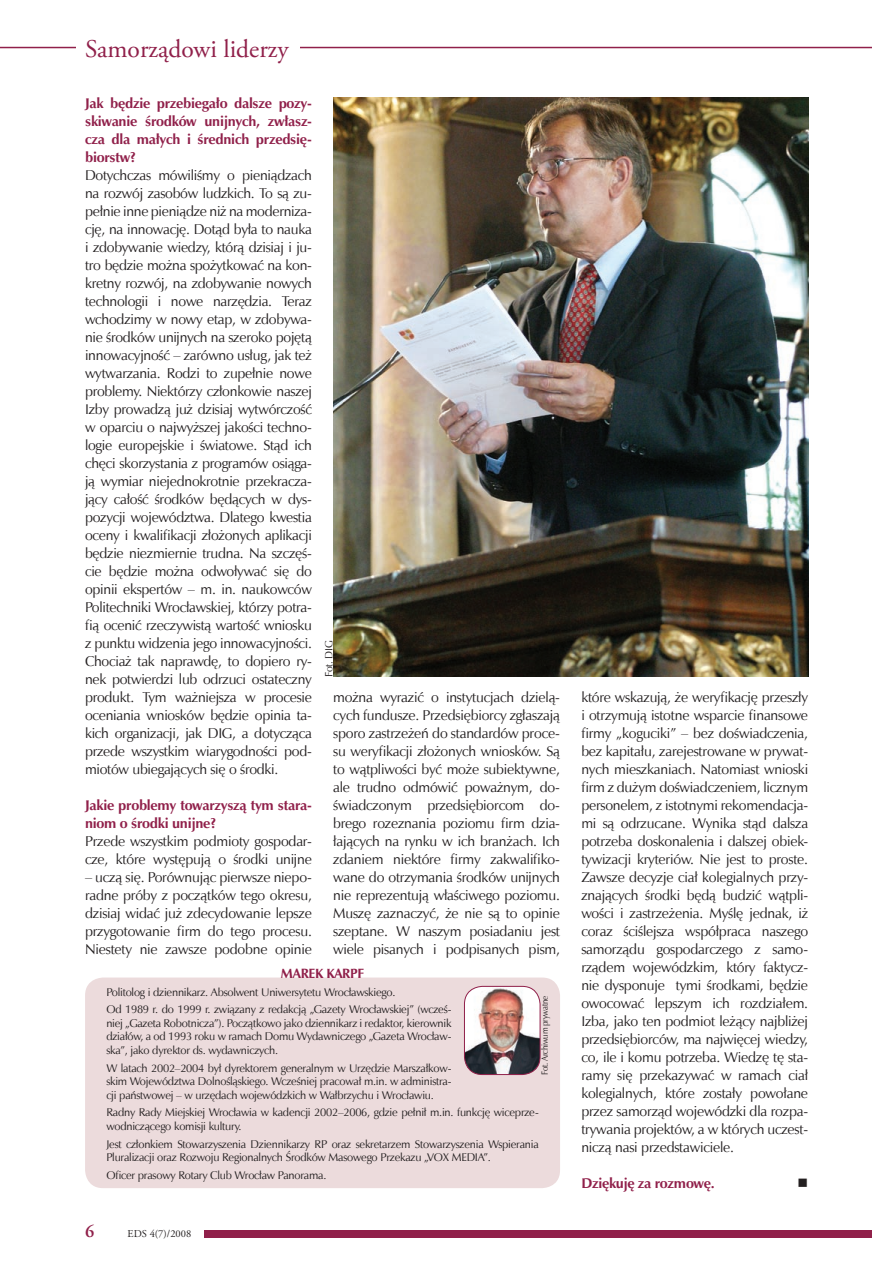
<style>
.page{position:relative;width:872px;height:1263px;background:#fff}
.page>*{position:absolute;margin:0;border:0;box-sizing:border-box;transform-origin:0 0}
.t1{font:25.5px "Adobe Garamond Pro";color:#90204a}
.t2{font:14.25px/18px "Zapf Humnst EU";letter-spacing:-.02em;color:#231f20;text-align:justify}
.t3{font:700 14.25px "Zapf Humnst EU";letter-spacing:-.02em;color:#90204a}
.t4{font:14.25px "Wingdings";color:#231f20}
.t5{font:700 13.5px "Zapf Humnst EU";letter-spacing:-.02em;color:#90204a}
.t6{font:11.25px/13.5px "Zapf Humnst EU";letter-spacing:-.02em;color:#231f20}
.t7{font:10.5px "Adobe Garamond Pro";color:#231f20}
.t8{font:10.5px "Zapf Humnst EU";letter-spacing:-.02em;color:#231f20}
.t9{font:9px "Zapf Humnst EU";letter-spacing:-.03em;color:#231f20;scale:.9 1}
.s1{font-weight:700;color:#90204a}
</style>
<div class="page">
<hr style="left:0;top:47px;width:872px;height:1px;background:#90204a">
<div style="left:77px;top:38px;width:223px;height:19px;background:#fff"></div>
<div style="left:204px;top:1230px;width:668px;height:7px;background:#90204a"></div>
<img style="left:333px;top:98px;width:475px;height:578px">
<div style="left:85px;top:977px;width:475px;height:211px;background:#ecdbdc;border-radius:18px"></div>
<img style="left:464px;top:986px;width:76px;height:88px;border-radius:18px">
<div style="left:464px;top:986px;width:76px;height:89px;border:1px solid #90204a;border-radius:18px"></div>
<p class="t1" style="left:85px;top:33px;width:205px">Samorządowi liderzy</p>
<p class="t2" style="left:85px;top:95px;width:228px;text-align:left"><span class="s1">Jak będzie przebiegało dalsze pozy&shy;skiwanie środków unijnych, zwłasz&shy;cza dla małych i średnich przedsię&shy;biorstw?<br></span>Dotychczas mówiliśmy o pieniądzach na rozwój zasobów ludzkich. To są zu&shy;pełnie inne pieniądze niż na moderniza&shy;cję, na innowację. Dotąd była to nauka i zdobywanie wiedzy, którą dzisiaj i ju&shy;tro będzie można spożytkować na kon&shy;kretny rozwój, na zdobywanie nowych technologii i nowe narzędzia. Teraz wchodzimy w nowy etap, w zdobywa&shy;nie środków unijnych na szeroko pojętą innowacyjność – zarówno usług, jak też wytwarzania. Rodzi to zupełnie nowe problemy. Niektórzy członkowie naszej Izby prowadzą już dzisiaj wytwórczość w oparciu o najwyższej jakości techno&shy;logie europejskie i światowe. Stąd ich chęci skorzystania z programów osiąga&shy;ją wymiar niejednokrotnie przekracza&shy;jący całość środków będących w dys&shy;pozycji województwa. Dlatego kwestia oceny i kwalifikacji złożonych aplikacji będzie niezmiernie trudna. Na szczęś&shy;cie będzie można odwoływać się do opinii ekspertów – m. in. naukowców Politechniki Wrocławskiej, którzy potra&shy;fią ocenić rzeczywistą wartość wniosku z punktu widzenia jego innowacyjności.<br>Chociaż tak naprawdę, to dopiero ry&shy;nek potwierdzi lub odrzuci ostateczny produkt. Tym ważniejsza w procesie oceniania wniosków będzie opinia ta&shy;kich organizacji, jak DIG, a dotycząca przede wszystkim wiarygodności pod&shy;miotów ubiegających się o środki.</p>
<p class="t2" style="left:85px;top:797px;width:228px;text-align:left"><span class="s1">Jakie problemy towarzyszą tym stara&shy;niom o środki unijne?<br></span>Przede wszystkim podmioty gospodar&shy;cze, które występują o środki unijne</p>
<p class="t2" style="left:85px;top:869px;width:228px">– uczą się. Porównując pierwsze niepo&shy;radne próby z początków tego okresu, dzisiaj widać już zdecydowanie lepsze przygotowanie firm do tego procesu.<br>Niestety nie zawsze podobne opinie</p>
<p class="t8" style="left:322px;top:677px;width:38px;rotate:-90deg">Fot. DIG</p>
<p class="t2" style="left:333px;top:689px;width:228px">można wyrazić o instytucjach dzielą&shy;cych fundusze. Przedsiębiorcy zgłaszają sporo zastrzeżeń do standardów proce&shy;su weryfikacji złożonych wniosków. Są to wątpliwości być może subiektywne, ale trudno odmówić poważnym, do&shy;świadczonym przedsiębiorcom do&shy;brego rozeznania poziomu firm dzia&shy;łających na rynku w ich branżach. Ich zdaniem niektóre firmy zakwalifiko&shy;wane do otrzymania środków unijnych nie reprezentują właściwego poziomu.<br>Muszę zaznaczyć, że nie są to opinie szeptane. W naszym posiadaniu jest wiele pisanych i podpisanych pism,</p>
<p class="t2" style="left:581px;top:689px;width:228px">które wskazują, że weryfikację przeszły i otrzymują istotne wsparcie finansowe firmy „koguciki” – bez doświadczenia, bez kapitału, zarejestrowane w prywat&shy;nych mieszkaniach. Natomiast wnioski firm z dużym doświadczeniem, licznym personelem, z istotnymi rekomendacja&shy;mi są odrzucane. Wynika stąd dalsza potrzeba doskonalenia i dalszej obiek&shy;tywizacji kryteriów. Nie jest to proste.<br>Zawsze decyzje ciał kolegialnych przy&shy;znających środki będą budzić wątpli&shy;wości i zastrzeżenia. Myślę jednak, iż coraz ściślejsza współpraca naszego samorządu gospodarczego z samo&shy;rządem wojewódzkim, który faktycz&shy;nie dysponuje tymi środkami, będzie owocować lepszym ich rozdziałem.<br>Izba, jako ten podmiot leżący najbliżej przedsiębiorców, ma najwięcej wiedzy, co, ile i komu potrzeba. Wiedzę tę sta&shy;ramy się przekazywać w ramach ciał kolegialnych, które zostały powołane przez samorząd wojewódzki dla rozpa&shy;trywania projektów, a w których uczest&shy;niczą nasi przedstawiciele.</p>
<p class="t3" style="left:581px;top:1174px;width:135px">Dziękuję za rozmowę.</p>
<p class="t4" style="left:797px;top:1175px;width:12px">■</p>
<p class="t5" style="left:281px;top:965px;width:85px">Marek Karpf</p>
<p class="t6" style="left:106px;top:983px;width:347px;line-height:17.7px">Politolog i dziennikarz. Absolwent Uniwersytetu Wrocławskiego.<br>Od 1989 r. do 1999 r. związany z redakcją „Gazety Wrocławskiej” (wcześ-</p>
<p class="t6" style="left:106px;top:1016px;width:347px;text-align:justify">niej „Gazeta Robotnicza”). Początkowo jako dziennikarz i redaktor, kierownik działów, a od 1993 roku w ramach Domu Wydawniczego „Gazeta Wrocław&shy;ska”, jako dyrektor ds. wydawniczych.</p>
<p class="t6" style="left:106px;top:1061px;width:347px;text-align:justify">W latach 2002–2004 był dyrektorem generalnym w Urzędzie Marszałkow&shy;skim Województwa Dolnośląskiego. Wcześniej pracował m.in. w administra&shy;cji państwowej – w urzędach wojewódzkich w Wałbrzychu i Wrocławiu.</p>
<p class="t6" style="left:106px;top:1106px;width:434px">Radny Rady Miejskiej Wrocławia w kadencji 2002–2006, gdzie pełnił m.in. funkcję wiceprze&shy;wodniczącego komisji kultury.</p>
<p class="t6" style="left:106px;top:1137px;width:434px">Jest członkiem Stowarzyszenia Dziennikarzy RP oraz sekretarzem Stowarzyszenia Wspierania<br>Pluralizacji oraz Rozwoju Regionalnych Środków Masowego Przekazu „VOX MEDIA”.</p>
<p class="t6" style="left:106px;top:1168px;width:222px">Oficer prasowy Rotary Club Wrocław Panorama.</p>
<p class="t9" style="left:539px;top:1075px;width:89px;rotate:-90deg">Fot. Archiwum prywatne</p>
<p class="t7" style="left:128px;top:1228px;width:65px">EDS 4(7)/2008</p>
</div>
